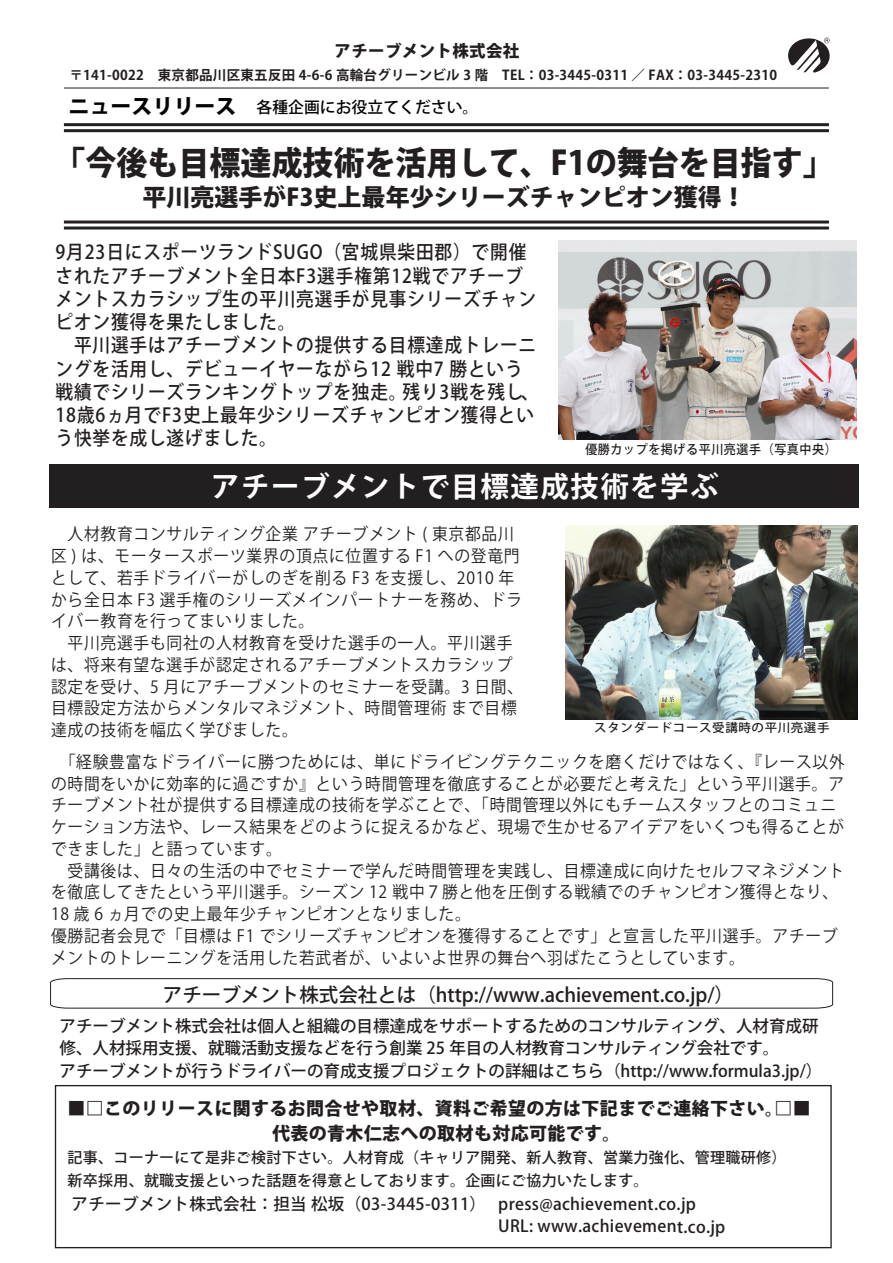
<style>
.page{position:relative;width:893px;height:1263px;background:#fff}
.page>*{position:absolute;margin:0;border:0;box-sizing:border-box;transform-origin:0 0}
.t1{font:800 33px "Koz Go Pro";color:#231f20}
.t2{font:700 28.5px "Koz Go Pro";letter-spacing:.05em;color:#fff}
.t3{font:800 24px "Koz Go Pro";color:#231f20}
.t4{font:800 21px "Koz Go Pro";color:#030303}
.t5{font:500 19.5px "Koz Go Pro";color:#231f20}
.t6{font:500 19.2px/23.2px "Koz Go Pro";letter-spacing:.05em;color:#231f20;scale:.92 1}
.t7{font:800 18px/25.5px "Koz Go Pro";letter-spacing:.02em;color:#231f20}
.t8{font:16.8px/21.8px "Koz Go Pro";letter-spacing:.05em;color:#231f20;scale:.94 1}
.t9{font:500 16.5px/22.8px "Koz Go Pro";color:#231f20}
.t10{font:500 16.5px/22.5px "Koz Go Pro";letter-spacing:.02em;color:#231f20}
.t11{font:800 16.5px "Koz Go Pro";letter-spacing:.02em;color:#231f20}
.t12{font:500 15.9px "Koz Go Pro";color:#030303}
.t13{font:500 15px/22.5px "Koz Go Pro";letter-spacing:.02em;color:#231f20}
.t14{font:700 13.5px "Koz Go Pro";letter-spacing:.02em;color:#231f20}
.t15{font:500 12.75px "Koz Go Pro";letter-spacing:.05em;color:#231f20;scale:.94 1}
.t16{font:500 12px "Koz Go Pro";letter-spacing:.05em;color:#231f20;scale:1.04 1}
</style>
<div class="page">
<hr style="left:64px;top:129px;width:765px;height:3px;background:#231f20">
<hr style="left:64px;top:123px;width:765px;height:3px;background:#231f20">
<hr style="left:64px;top:88px;width:765px;height:1px;background:#231f20">
<hr style="left:64px;top:227px;width:765px;height:3px;background:#231f20">
<hr style="left:64px;top:221px;width:765px;height:3px;background:#231f20">
<svg style="left:788px;top:38px;width:42px;height:35px"></svg>
<div style="left:55px;top:1085px;width:777px;height:163px;border:1px solid #231f20"></div>
<svg style="left:50px;top:978px;width:783px;height:31px"></svg>
<div style="left:50px;top:464px;width:808px;height:44px;background:#231f20"></div>
<img style="left:566px;top:526px;width:291px;height:193px">
<img style="left:558px;top:241px;width:298px;height:198px">
<p class="t11" style="left:334px;top:40px;width:186px">アチーブメント株式会社</p>
<p class="t14" style="left:70px;top:66px;width:709px">〒141-0022　東京都品川区東五反田 4-6-6 高輪台グリーンビル 3 階　TEL：03-3445-0311 ／ FAX：03-3445-2310</p>
<p class="t12" style="left:256px;top:97px;width:223px">各種企画にお役立てください。</p>
<p class="t4" style="left:68px;top:92px;width:170px">ニュースリリース</p>
<h1 class="t1" style="left:69px;top:141px;width:752px">｢今後も目標達成技術を活用して、F1の舞台を目指す｣</h1>
<h3 class="t3" style="left:143px;top:182px;width:605px">平川亮選手がF3史上最年少シリーズチャンピオン獲得！</h3>
<p class="t6" style="left:56px;top:242px;width:527px">9月23日にスポーツランドSUGO（宮城県柴田郡）で開催されたアチーブメント全日本F3選手権第12戦でアチーブメントスカラシップ生の平川亮選手が見事シリーズチャンピオン獲得を果たしました。<br>　平川選手はアチーブメントの提供する目標達成トレーニングを活用し、デビューイヤーながら12 戦中7 勝という戦績でシリーズランキングトップを独走。残り3戦を残し、<br>18歳6ヵ月でF3史上最年少シリーズチャンピオン獲得という快挙を成し遂げました。</p>
<p class="t15" style="left:585px;top:441px;width:269px">優勝カップを掲げる平川亮選手（写真中央）</p>
<h2 class="t2" style="left:211px;top:468px;width:509px">アチーブメントで目標達成技術を学ぶ</h2>
<p class="t8" style="left:51px;top:524px;width:504px">　人材教育コンサルティング企業 アチーブメント ( 東京都品川区 ) は、モータースポーツ業界の頂点に位置する F1 への登竜門として、若手ドライバーがしのぎを削る F3 を支援し、2010 年から全日本 F3 選手権のシリーズメインパートナーを務め、ドライバー教育を行ってまいりました。<br>　平川亮選手も同社の人材教育を受けた選手の一人。平川選手は、将来有望な選手が認定されるアチーブメントスカラシップ認定を受け、5 月にアチーブメントのセミナーを受講。3 日間、目標設定方法からメンタルマネジメント、時間管理術 まで目標達成の技術を幅広く学びました。</p>
<p class="t8" style="left:51px;top:751px;width:846px">　「経験豊富なドライバーに勝つためには、単にドライビングテクニックを磨くだけではなく、『レース以外の時間をいかに効率的に過ごすか』という時間管理を徹底することが必要だと考えた」という平川選手。アチーブメント社が提供する目標達成の技術を学ぶことで、「時間管理以外にもチームスタッフとのコミュニケーション方法や、レース結果をどのように捉えるかなど、現場で生かせるアイデアをいくつも得ることができました」と語っています。<br>　受講後は、日々の生活の中でセミナーで学んだ時間管理を実践し、目標達成に向けたセルフマネジメントを徹底してきたという平川選手。シーズン 12 戦中７勝と他を圧倒する戦績でのチャンピオン獲得となり、18 歳 6 ヵ月での史上最年少チャンピオンとなりました。<br>優勝記者会見で「目標は F1 でシリーズチャンピオンを獲得することです」と宣言した平川選手。アチーブメントのトレーニングを活用した若武者が、いよいよ世界の舞台へ羽ばたこうとしています。</p>
<p class="t16" style="left:594px;top:720px;width:228px">スタンダードコース受講時の平川亮選手</p>
<p class="t5" style="left:163px;top:982px;width:573px">アチーブメント株式会社とは（http://www.achievement.co.jp/）</p>
<p class="t9" style="left:59px;top:1015px;width:764px">アチーブメント株式会社は個人と組織の目標達成をサポートするためのコンサルティング、人材育成研修、人材採用支援、就職活動支援などを行う創業 25 年目の人材教育コンサルティング会社です。<br>アチーブメントが行うドライバーの育成支援プロジェクトの詳細はこちら（http://www.formula3.jp/）</p>
<p class="t7" style="left:272px;top:1097px;width:540px;text-indent:-205px">■□このリリースに関するお問合せや取材、資料ご希望の方は下記までご連絡下さい。□■代表の青木仁志への取材も対応可能です。</p>
<p class="t13" style="left:68px;top:1147px;width:720px">記事、コーナーにて是非ご検討下さい。人材育成（キャリア開発、新人教育、営業力強化、管理職研修）新卒採用、就職支援といった話題を得意としております。企画にご協力いたします。</p>
<p class="t10" style="left:498px;top:1193px;width:229px;text-indent:-427px">アチーブメント株式会社： 担当松坂（03-3445-0311） press@achievement.co.jp<br>URL: www.achievement.co.jp</p>
</div>
